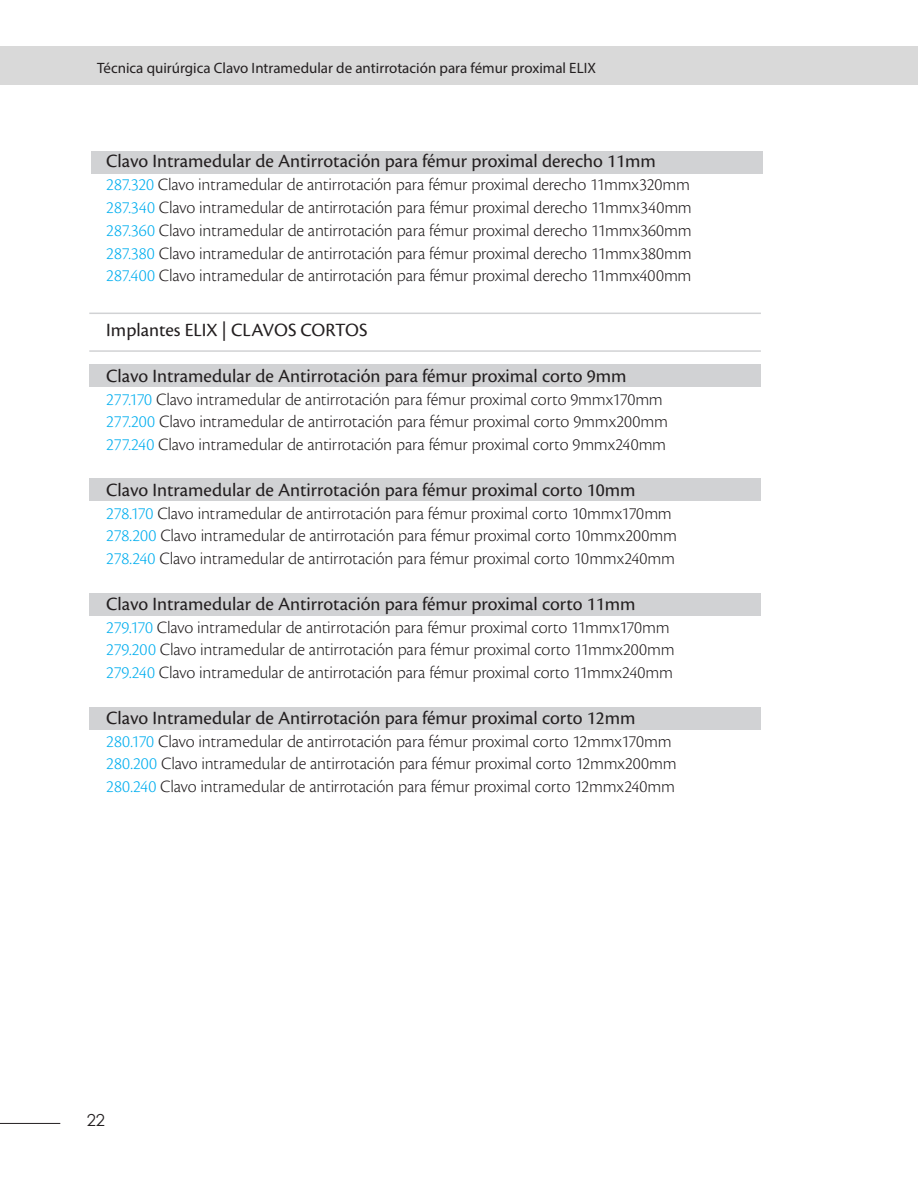
<style>
.page{position:relative;width:918px;height:1188px;background:#fff}
.page>*{position:absolute;margin:0;border:0;box-sizing:border-box;transform-origin:0 0}
.subtitulos{font:19.5px "Cronos Pro";color:#231f20}
.subtemas{font:19.5px "Cronos Pro";color:#231f20}
.t1{font:300 18px "Cronos Pro";letter-spacing:-.015em;color:#231f20}
.t2{font:16.5px "Century Gothic";color:#231f20}
.t3{font:15px "Myriad Pro";color:#231f20}
.s1{color:#00aeef}
</style>
<div class="page">
<div style="left:0;top:46px;width:918px;height:39px;background:#d9d9d9"></div>
<hr style="left:0;top:1123px;width:60px;height:1px;background:#231f20">
<div style="left:89px;top:364px;width:672px;height:22px;background:#d1d2d4"></div>
<div style="left:89px;top:478px;width:672px;height:23px;background:#d1d2d4"></div>
<div style="left:89px;top:593px;width:672px;height:23px;background:#d1d2d4"></div>
<div style="left:89px;top:707px;width:672px;height:23px;background:#d1d2d4"></div>
<div style="left:91px;top:151px;width:672px;height:23px;background:#d1d2d4"></div>
<hr style="left:89px;top:313px;width:672px;height:1px;background:#d1d2d4">
<hr style="left:89px;top:350px;width:672px;height:2px;background:#d1d2d4">
<p class="t3" style="left:97px;top:59px;width:500px">Técnica quirúrgica Clavo Intramedular de antirrotación para fémur proximal ELIX</p>
<p class="subtitulos" style="left:106px;top:150px;width:551px">Clavo Intramedular de Antirrotación para fémur proximal derecho 11mm</p>
<p class="t1" style="left:106px;top:174px;width:585px"><span class="s1">287.320</span> Clavo intramedular de antirrotación para fémur proximal derecho 11mmx320mm</p>
<p class="t1" style="left:106px;top:197px;width:587px"><span class="s1">287.340</span> Clavo intramedular de antirrotación para fémur proximal derecho 11mmx340mm</p>
<p class="t1" style="left:106px;top:220px;width:587px"><span class="s1">287.360</span> Clavo intramedular de antirrotación para fémur proximal derecho 11mmx360mm</p>
<p class="t1" style="left:106px;top:243px;width:587px"><span class="s1">287.380</span> Clavo intramedular de antirrotación para fémur proximal derecho 11mmx380mm</p>
<p class="t1" style="left:106px;top:265px;width:587px"><span class="s1">287.400</span> Clavo intramedular de antirrotación para fémur proximal derecho 11mmx400mm</p>
<p class="subtemas" style="left:106px;top:319px;width:263px">Implantes ELIX | CLAVOS CORTOS</p>
<p class="subtitulos" style="left:106px;top:365px;width:522px">Clavo Intramedular de Antirrotación para fémur proximal corto 9mm</p>
<p class="t1" style="left:106px;top:389px;width:558px"><span class="s1">277.170</span> Clavo intramedular de antirrotación para fémur proximal corto 9mmx170mm</p>
<p class="t1" style="left:106px;top:411px;width:563px"><span class="s1">277.200</span> Clavo intramedular de antirrotación para fémur proximal corto 9mmx200mm</p>
<p class="t1" style="left:106px;top:434px;width:561px"><span class="s1">277.240</span> Clavo intramedular de antirrotación para fémur proximal corto 9mmx240mm</p>
<p class="subtitulos" style="left:106px;top:479px;width:531px">Clavo Intramedular de Antirrotación para fémur proximal corto 10mm</p>
<p class="t1" style="left:106px;top:503px;width:567px"><span class="s1">278.170</span> Clavo intramedular de antirrotación para fémur proximal corto 10mmx170mm</p>
<p class="t1" style="left:106px;top:525px;width:572px"><span class="s1">278.200</span> Clavo intramedular de antirrotación para fémur proximal corto 10mmx200mm</p>
<p class="t1" style="left:106px;top:548px;width:570px"><span class="s1">278.240</span> Clavo intramedular de antirrotación para fémur proximal corto 10mmx240mm</p>
<p class="subtitulos" style="left:106px;top:593px;width:531px">Clavo Intramedular de Antirrotación para fémur proximal corto 11mm</p>
<p class="t1" style="left:106px;top:617px;width:565px"><span class="s1">279.170</span> Clavo intramedular de antirrotación para fémur proximal corto 11mmx170mm</p>
<p class="t1" style="left:106px;top:639px;width:570px"><span class="s1">279.200</span> Clavo intramedular de antirrotación para fémur proximal corto 11mmx200mm</p>
<p class="t1" style="left:106px;top:662px;width:568px"><span class="s1">279.240</span> Clavo intramedular de antirrotación para fémur proximal corto 11mmx240mm</p>
<p class="subtitulos" style="left:106px;top:707px;width:531px">Clavo Intramedular de Antirrotación para fémur proximal corto 12mm</p>
<p class="t1" style="left:106px;top:731px;width:567px"><span class="s1">280.170</span> Clavo intramedular de antirrotación para fémur proximal corto 12mmx170mm</p>
<p class="t1" style="left:106px;top:753px;width:572px"><span class="s1">280.200</span> Clavo intramedular de antirrotación para fémur proximal corto 12mmx200mm</p>
<p class="t1" style="left:106px;top:776px;width:570px"><span class="s1">280.240</span> Clavo intramedular de antirrotación para fémur proximal corto 12mmx240mm</p>
<p class="t2" style="left:87px;top:1109px;width:20px">22</p>
</div>
